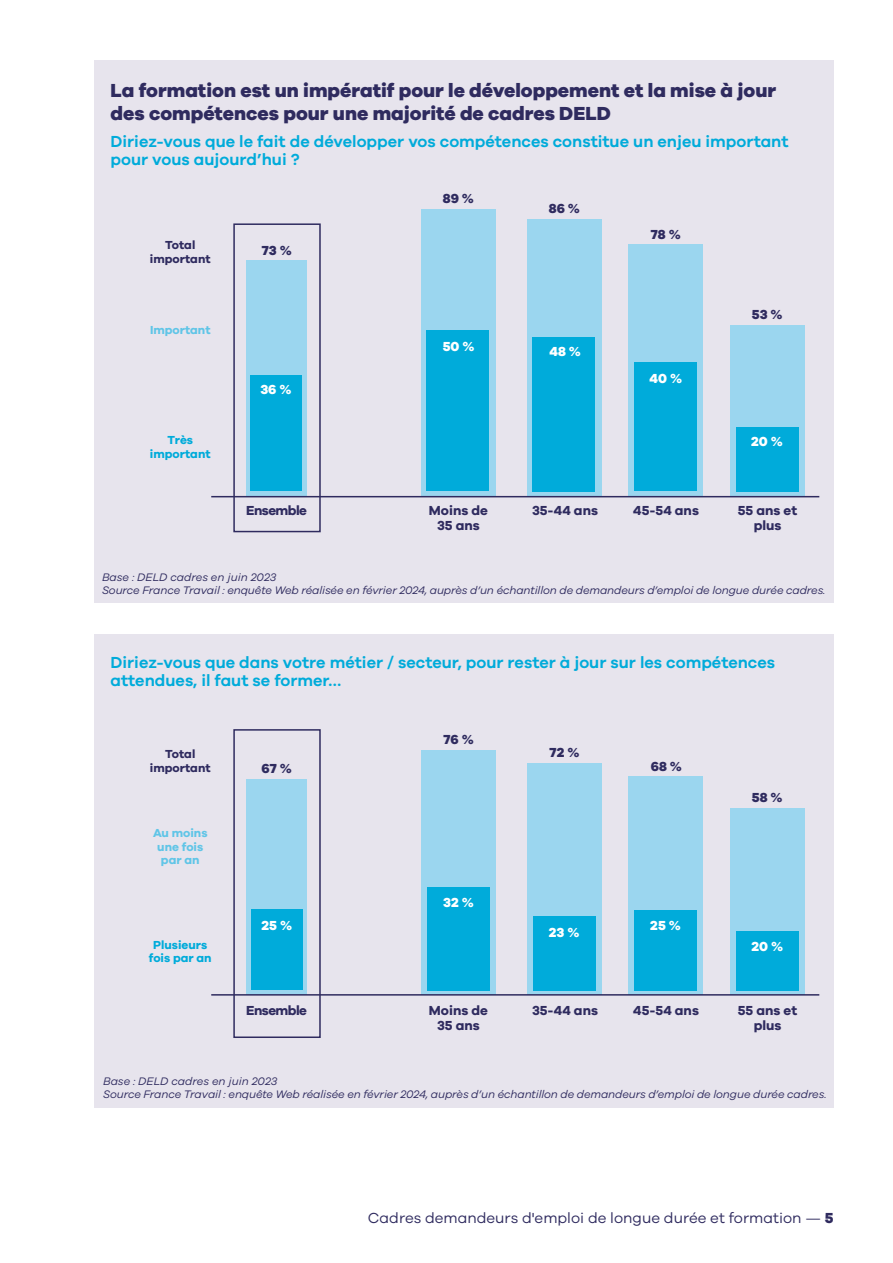
<style>
.page{position:relative;width:893px;height:1263px;background:#fff}
.page>*{position:absolute;margin:0;border:0;box-sizing:border-box;transform-origin:0 0}
.t1{font:800 19.5px/23.4px "Galano Grotesque";color:#2f2b5f}
.t2{font:600 16.5px/18px "Galano Grotesque";color:#00abda}
.t3{font:15px "Galano Grotesque";color:#2f2b5f}
.t4{font:700 13.5px/15px "Galano Grotesque";color:#2f2b5f;text-align:center}
.t5{font:800 13.5px "Galano Grotesque";color:#2f2b5f}
.t6{font:800 13.5px "Galano Grotesque";color:#fff}
.t7{font:700 13.5px "Galano Grotesque";letter-spacing:-.04em;color:#2f2b5f}
.t8{font:700 12px/13.5px "Galano Grotesque";color:#00abda;text-align:center}
.t9{font:700 12px/13.5px "Galano Grotesque";color:#2f2b5f;text-align:center}
.t10{font:700 12px/13.5px "Galano Grotesque";color:#60c5e7;text-align:center}
.t11{font:italic 11.25px/13.5px "Galano Grotesque";letter-spacing:-.01em;color:#2f2b5f}
.s1{font-weight:800}
</style>
<div class="page">
<div style="left:94px;top:60px;width:739px;height:543px;background:#e7e4ed"></div>
<div style="left:94px;top:634px;width:739px;height:474px;background:#e7e4ed"></div>
<div style="left:246px;top:261px;width:61px;height:235px;background:#9bd6ef"></div>
<div style="left:250px;top:375px;width:51px;height:116px;background:#00abda"></div>
<div style="left:421px;top:209px;width:75px;height:287px;background:#9bd6ef"></div>
<div style="left:426px;top:330px;width:63px;height:161px;background:#00abda"></div>
<div style="left:527px;top:219px;width:75px;height:277px;background:#9bd6ef"></div>
<div style="left:532px;top:337px;width:63px;height:154px;background:#00abda"></div>
<div style="left:629px;top:245px;width:74px;height:251px;background:#9bd6ef"></div>
<div style="left:634px;top:362px;width:63px;height:129px;background:#00abda"></div>
<div style="left:730px;top:325px;width:74px;height:171px;background:#9bd6ef"></div>
<div style="left:736px;top:427px;width:63px;height:64px;background:#00abda"></div>
<div style="left:247px;top:779px;width:60px;height:216px;background:#9bd6ef"></div>
<div style="left:251px;top:909px;width:51px;height:81px;background:#00abda"></div>
<div style="left:421px;top:750px;width:74px;height:245px;background:#9bd6ef"></div>
<div style="left:427px;top:887px;width:63px;height:103px;background:#00abda"></div>
<div style="left:527px;top:763px;width:74px;height:232px;background:#9bd6ef"></div>
<div style="left:533px;top:916px;width:63px;height:74px;background:#00abda"></div>
<div style="left:628px;top:776px;width:75px;height:219px;background:#9bd6ef"></div>
<div style="left:634px;top:910px;width:63px;height:80px;background:#00abda"></div>
<div style="left:730px;top:808px;width:74px;height:187px;background:#9bd6ef"></div>
<div style="left:736px;top:931px;width:62px;height:59px;background:#00abda"></div>
<div style="left:233px;top:223px;width:88px;height:309px;border:2px solid #2f2b5f"></div>
<hr style="left:211px;top:496px;width:608px;height:1px;background:#2f2b5f">
<div style="left:233px;top:729px;width:88px;height:309px;border:2px solid #2f2b5f"></div>
<hr style="left:211px;top:994px;width:608px;height:1px;background:#2f2b5f">
<h1 class="t1" style="left:111px;top:78px;width:667px">La formation est un impératif pour le développement et la mise à jour des compétences pour une majorité de cadres DELD</h1>
<h2 class="t2" style="left:111px;top:132px;width:680px">Diriez-vous que le fait de développer vos compétences constitue un enjeu important pour vous aujourd’hui ?</h2>
<p class="t9" style="left:150px;top:238px;width:62px">Total important</p>
<p class="t10" style="left:150px;top:322px;width:62px">Important</p>
<p class="t8" style="left:150px;top:433px;width:62px">Très important</p>
<p class="t5" style="left:262px;top:242px;width:32px">73 %</p>
<p class="t6" style="left:260px;top:381px;width:33px">36 %</p>
<p class="t7" style="left:246px;top:502px;width:62px">Ensemble</p>
<p class="t5" style="left:443px;top:190px;width:33px">89 %</p>
<p class="t6" style="left:443px;top:338px;width:33px">50 %</p>
<p class="t4" style="left:429px;top:502px;width:60px">Moins de<br>35 ans</p>
<p class="t5" style="left:549px;top:200px;width:33px">86 %</p>
<p class="t6" style="left:549px;top:343px;width:33px">48 %</p>
<p class="t5" style="left:651px;top:226px;width:31px">78 %</p>
<p class="t6" style="left:650px;top:370px;width:34px">40 %</p>
<p class="t4" style="left:532px;top:502px;width:67px">35-44 ans</p>
<p class="t4" style="left:633px;top:502px;width:67px">45-54 ans</p>
<p class="t5" style="left:752px;top:306px;width:32px">53 %</p>
<p class="t6" style="left:751px;top:433px;width:33px">20 %</p>
<p class="t4" style="left:738px;top:502px;width:61px">55 ans et plus</p>
<p class="t11" style="left:102px;top:570px;width:725px">Base : DELD cadres en juin 2023<br>Source France Travail : enquête Web réalisée en février 2024, auprès d’un échantillon de demandeurs d’emploi de longue durée cadres.</p>
<h2 class="t2" style="left:111px;top:653px;width:666px">Diriez-vous que dans votre métier / secteur, pour rester à jour sur les compétences attendues, il faut se former…</h2>
<p class="t9" style="left:150px;top:747px;width:62px">Total important</p>
<p class="t10" style="left:153px;top:826px;width:56px">Au moins une fois par an</p>
<p class="t8" style="left:149px;top:937px;width:64px">Plusieurs fois par an</p>
<p class="t5" style="left:262px;top:760px;width:32px">67 %</p>
<p class="t6" style="left:261px;top:916px;width:32px">25 %</p>
<p class="t7" style="left:246px;top:1002px;width:62px">Ensemble</p>
<p class="t5" style="left:443px;top:731px;width:32px">76 %</p>
<p class="t6" style="left:443px;top:893px;width:32px">32 %</p>
<p class="t4" style="left:429px;top:1002px;width:60px">Moins de<br>35 ans</p>
<p class="t5" style="left:549px;top:744px;width:32px">72%</p>
<p class="t5" style="left:651px;top:758px;width:33px">68 %</p>
<p class="t5" style="left:752px;top:789px;width:32px">58 %</p>
<p class="t6" style="left:549px;top:924px;width:32px">23 %</p>
<p class="t4" style="left:532px;top:1002px;width:67px">35-44 ans</p>
<p class="t6" style="left:650px;top:916px;width:32px">25 %</p>
<p class="t4" style="left:633px;top:1002px;width:67px">45-54 ans</p>
<p class="t6" style="left:751px;top:938px;width:33px">20 %</p>
<p class="t4" style="left:738px;top:1002px;width:61px">55 ans et plus</p>
<p class="t11" style="left:103px;top:1074px;width:725px">Base : DELD cadres en juin 2023<br>Source France Travail : enquête Web réalisée en février 2024, auprès d’un échantillon de demandeurs d’emploi de longue durée cadres.</p>
<h3 class="t3" style="left:368px;top:1208px;width:467px">Cadres demandeurs d'emploi de longue durée et formation — <span class="s1">5</span></h3>
</div>
